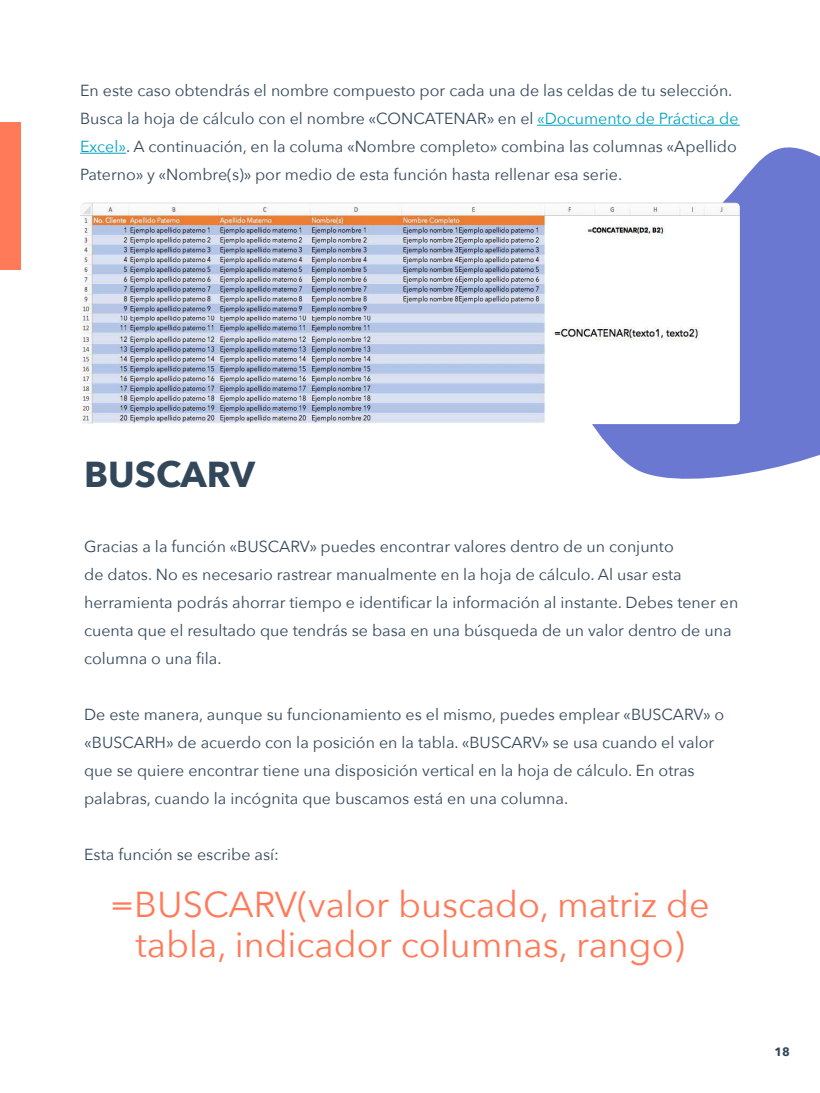
<style>
.page{position:relative;width:820px;height:1093px;background:#fff}
.page>*{position:absolute;margin:0;border:0;box-sizing:border-box;transform-origin:0 0}
.t1{font:36px/40px "Avenir Next";color:#ff7a59;text-align:center}
.t2{font:700 36px "Avenir Next";color:#33475b}
.t3{font:16px/28px "Avenir Next";color:#33475b}
.t4{font:700 12px "Avenir Next";color:#33475b}
.s1{color:#00a4bd}
</style>
<div class="page">
<svg style="left:497px;top:124px;width:322px;height:355px;fill:#6a78d1"></svg>
<hr style="left:537px;top:125px;width:202px;height:1px;background:#00a4bd">
<hr style="left:80px;top:153px;width:46px;height:1px;background:#00a4bd">
<img style="left:80px;top:203px;width:659px;height:221px">
<div style="left:1px;top:122px;width:20px;height:148px;background:#ff7a59"></div>
<p class="t3" style="left:80px;top:76px;width:659px">En este caso obtendrás el nombre compuesto por cada una de las celdas de tu selección.<br>Busca la hoja de cálculo con el nombre «CONCATENAR» en el <span class="s1">«Documento de Práctica de Excel»</span>. A continuación, en la columa «Nombre completo» combina las columnas «Apellido Paterno» y «Nombre(s)» por medio de esta función hasta rellenar esa serie.</p>
<h1 class="t2" style="left:84px;top:443px;width:172px">BUSCARV</h1>
<p class="t3" style="left:84px;top:532px;width:655px">Gracias a la función «BUSCARV» puedes encontrar valores dentro de un conjunto<br>de datos. No es necesario rastrear manualmente en la hoja de cálculo. Al usar esta herramienta podrás ahorrar tiempo e identificar la información al instante. Debes tener en cuenta que el resultado que tendrás se basa en una búsqueda de un valor dentro de una columna o una fila.</p>
<p class="t3" style="left:84px;top:700px;width:641px">De este manera, aunque su funcionamiento es el mismo, puedes emplear «BUSCARV» o «BUSCARH» de acuerdo con la posición en la tabla. «BUSCARV» se usa cuando el valor que se quiere encontrar tiene una disposición vertical en la hoja de cálculo. En otras palabras, cuando la incógnita que buscamos está en una columna.</p>
<p class="t3" style="left:84px;top:840px;width:196px">Esta función se escribe así:</p>
<h1 class="t1" style="left:110px;top:883px;width:600px">=BUSCARV(valor buscado, matriz de tabla, indicador columnas, rango)</h1>
<p class="t4" style="left:774px;top:1042px;width:17px">18</p>
</div>
